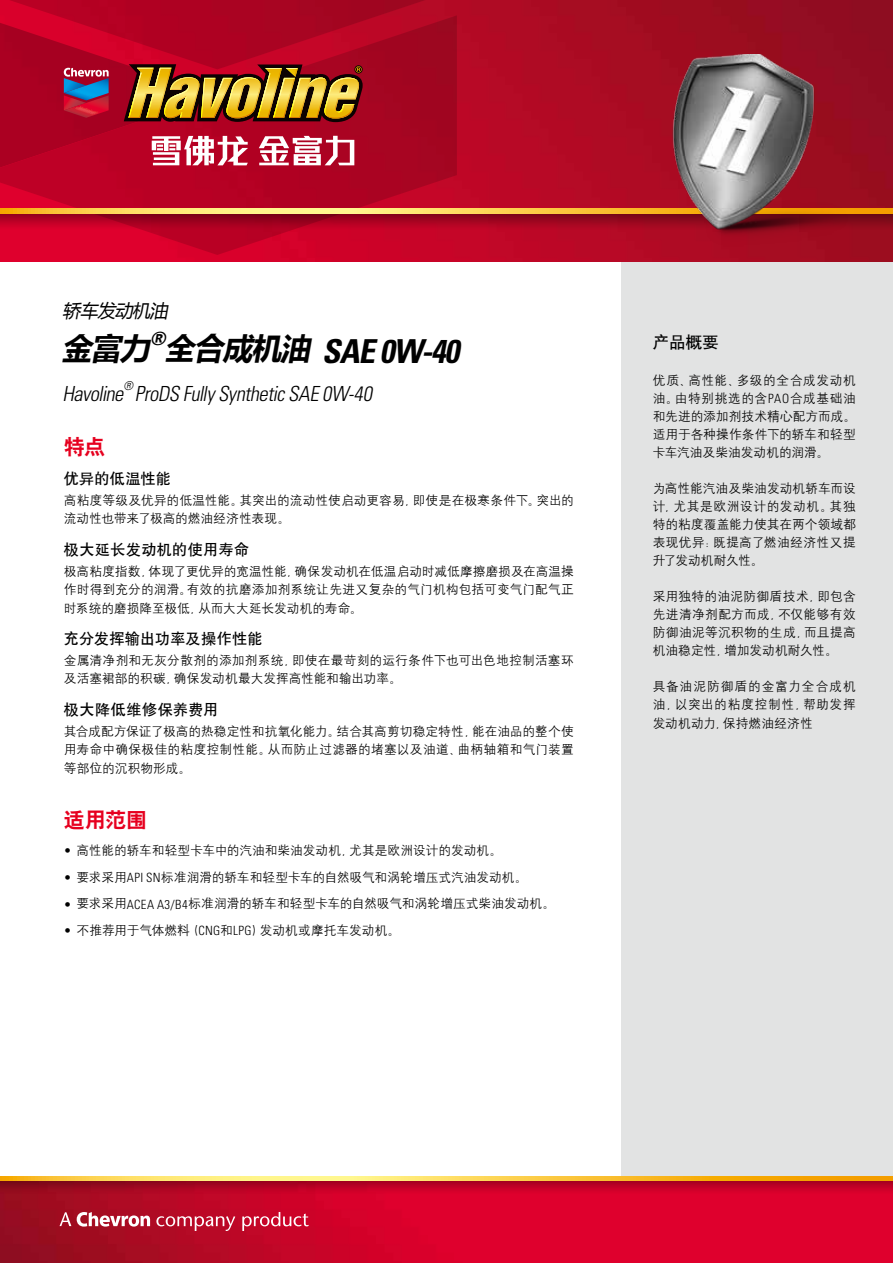
<style>
.page{position:relative;width:893px;height:1263px;background:#fff}
.page>*{position:absolute;margin:0;border:0;box-sizing:border-box;transform-origin:0 0}
.t1{font:italic 700 condensed 33px "Univers LT Std";color:#000}
.t2{font:italic 700 30px "Microsoft Ya Hei";color:#000}
.t3{font:21px "H Yb 2 gj";letter-spacing:-.015em;color:#e6001f}
.t4{font:italic 300 condensed 20.85px "Univers LT Std";color:#000}
.t5{font:italic 18px "Microsoft Ya Hei";color:#000}
.t6{font:italic 700 17.55px "Microsoft Ya Hei";color:#000}
.t7{font:16.5px "H Yb 1 gj";color:#000}
.t8{font:15px "H Yb 1 gj";letter-spacing:.03em;color:#000}
.t9{font:12.75px/18px "H Yg 2 gj";letter-spacing:.005em;color:#000;text-align:justify}
.t10{font:italic 300 condensed 12.15px "Univers LT Std";color:#000}
.s1{font-family:"Univers LT Std";font-weight:300;font-stretch:condensed}
</style>
<div class="page">
<img style="left:0;top:0;width:893px;height:1263px">
<div style="left:0;top:262px;width:893px;height:914px;background:#fff"></div>
<div style="left:621px;top:262px;width:272px;height:916px;background:#dcdddd"></div>
<svg style="left:0;top:175px;width:457px;height:80px;background:#c30527"></svg>
<svg style="left:0;top:214px;width:893px;height:22px;background:#ab0322"></svg>
<svg style="left:0;top:209px;width:893px;height:5px;background:#fcd658"></svg>
<svg style="left:0;top:1181px;width:893px;height:19px;background:#be0226"></svg>
<svg style="left:0;top:1176px;width:893px;height:5px;background:#facc46"></svg>
<svg style="left:60px;top:1212px;width:11px;height:14px"></svg>
<svg style="left:77px;top:1212px;width:73px;height:14px"></svg>
<svg style="left:156px;top:1216px;width:79px;height:15px"></svg>
<svg style="left:242px;top:1212px;width:67px;height:19px"></svg>
<img style="left:653px;top:54px;width:194px;height:192px">
<svg style="left:0;top:0;width:457px;height:175px;background:#ad1e2c"></svg>
<h3 class="t5" style="left:63px;top:299px;width:110px">轿车发动机油</h3>
<h3 class="t6" style="left:149px;top:326px;width:22px">®</h3>
<h2 class="t2" style="left:62px;top:327px;width:257px">金富力全合成机油</h2>
<h1 class="t1" style="left:322px;top:331px;width:145px">SAE 0W-40</h1>
<h3 class="t4" style="left:62px;top:381px;width:316px">Havoline ProDS Fully Synthetic SAE 0W-40</h3>
<p class="t10" style="left:124px;top:379px;width:14px">®</p>
<h3 class="t3" style="left:64px;top:436px;width:43px">特点</h3>
<p class="t8" style="left:64px;top:471px;width:109px">优异的低温性能</p>
<p class="t9" style="left:64px;top:491px;width:512px">高粘度等级及优异的低温性能。其突出的流动性使启动更容易，即使是在极寒条件下。突出的流动性也带来了极高的燃油经济性表现。</p>
<p class="t8" style="left:64px;top:542px;width:187px">极大延长发动机的使用寿命</p>
<p class="t9" style="left:64px;top:561px;width:512px;line-height:18.6px">极高粘度指数，体现了更优异的宽温性能，确保发动机在低温启动时减低摩擦磨损及在高温操作时得到充分的润滑。有效的抗磨添加剂系统让先进又复杂的气门机构包括可变气门配气正时系统的磨损降至极低，从而大大延长发动机的寿命。</p>
<p class="t8" style="left:64px;top:631px;width:200px">充分发挥输出功率及操作性能</p>
<p class="t9" style="left:64px;top:651px;width:512px">金属清净剂和无灰分散剂的添加剂系统，即使在最苛刻的运行条件下也可出色地控制活塞环及活塞裙部的积碳，确保发动机最大发挥高性能和输出功率。</p>
<p class="t8" style="left:64px;top:702px;width:156px">极大降低维修保养费用</p>
<p class="t9" style="left:64px;top:721px;width:512px;line-height:18.6px">其合成配方保证了极高的热稳定性和抗氧化能力。结合其高剪切稳定特性，能在油品的整个使用寿命中确保极佳的粘度控制性能。从而防止过滤器的堵塞以及油道、曲柄轴箱和气门装置等部位的沉积物形成。</p>
<h3 class="t3" style="left:64px;top:809px;width:85px">适用范围</h3>
<p class="t9" style="left:64px;top:842px;width:440px"><span class="s1">•</span> 高性能的轿车和轻型卡车中的汽油和柴油发动机，尤其是欧洲设计的发动机。</p>
<p class="t9" style="left:64px;top:868px;width:465px"><span class="s1">•</span> 要求采用<span class="s1">API SN</span>标准润滑的轿车和轻型卡车的自然吸气和涡轮增压式汽油发动机。</p>
<p class="t9" style="left:64px;top:895px;width:493px"><span class="s1">•</span> 要求采用<span class="s1">ACEA A3/B4</span>标准润滑的轿车和轻型卡车的自然吸气和涡轮增压式柴油发动机。</p>
<p class="t9" style="left:64px;top:921px;width:338px"><span class="s1">•</span> 不推荐用于气体燃料（<span class="s1">CNG</span>和<span class="s1">LPG</span>）发动机或摩托车发动机。</p>
<p class="t7" style="left:653px;top:334px;width:67px">产品概要</p>
<p class="t9" style="left:653px;top:371px;width:205px">优质、高性能、多级的全合成发动机油。由特别挑选的含<span class="s1">PAO</span>合成基础油和先进的添加剂技术精心配方而成。适用于各种操作条件下的轿车和轻型卡车汽油及柴油发动机的润滑。</p>
<p class="t9" style="left:653px;top:479px;width:205px">为高性能汽油及柴油发动机轿车而设计，尤其是欧洲设计的发动机。其独特的粘度覆盖能力使其在两个领域都表现优异：既提高了燃油经济性又提升了发动机耐久性。</p>
<p class="t9" style="left:653px;top:587px;width:205px">采用独特的油泥防御盾技术，即包含先进清净剂配方而成，不仅能够有效防御油泥等沉积物的生成，而且提高机油稳定性，增加发动机耐久性。</p>
<p class="t9" style="left:653px;top:677px;width:205px;line-height:18.6px">具备油泥防御盾的金富力全合成机油，以突出的粘度控制性，帮助发挥发动机动力，保持燃油经济性</p>
</div>
